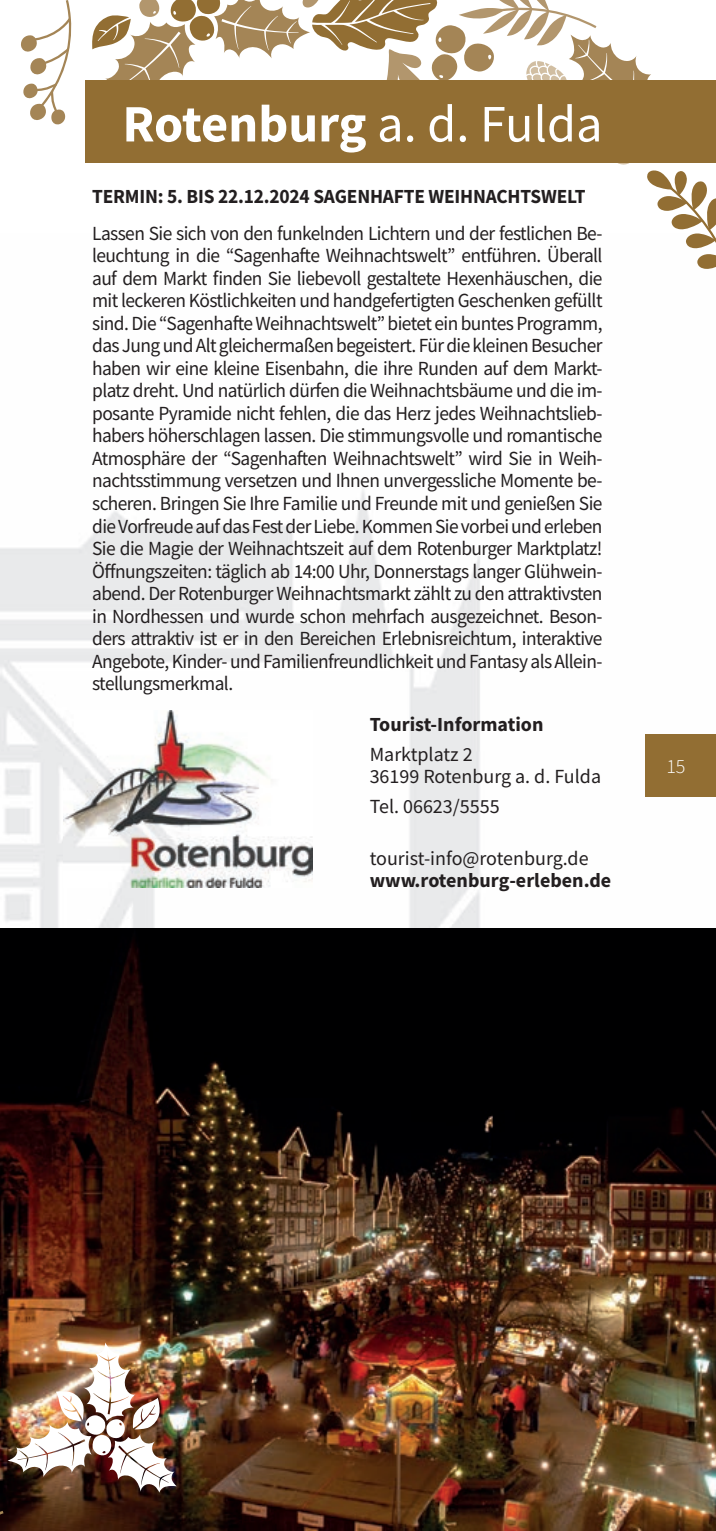
<style>
.page{position:relative;width:716px;height:1531px;background:#fff}
.page>*{position:absolute;margin:0;border:0;box-sizing:border-box;transform-origin:0 0}
.t1{font:700 52.5px "Source Sans Pro";letter-spacing:-.005em;color:#fff}
.t2{font:20px/22.5px "Source Sans Pro";letter-spacing:-.015em;color:#231f20}
.t3{font:700 20px "Source Sans Pro";letter-spacing:-.01em;color:#231f20}
.t4{font:300 20px "Source Sans Pro";color:#fff}
.s1{font-weight:400}
</style>
<div class="page">
<img style="left:98px;top:887px;width:171px;height:41px">
<img style="left:0;top:928px;width:716px;height:603px">
<img style="left:0;top:1342px;width:177px;height:189px">
<svg style="left:21px;top:0;width:51px;height:125px"></svg>
<svg style="left:92px;top:0;width:624px;height:269px"></svg>
<div style="left:645px;top:734px;width:71px;height:63px;background:#926e33"></div>
<img style="left:63px;top:710px;width:250px;height:177px">
<div style="left:85px;top:81px;width:631px;height:82px;background:#926e33"></div>
<h1 class="t1" style="left:122px;top:88px;width:482px">Rotenburg <span class="s1">a. d. Fulda</span></h1>
<p class="t3" style="left:92px;top:183px;width:495px">TERMIN: 5. BIS 22.12.2024 SAGENHAFTE WEIHNACHTSWELT</p>
<p class="t2" style="left:92px;top:222px;width:512px;text-align:justify">Lassen Sie sich von den funkelnden Lichtern und der festlichen Be&shy;leuchtung in die “Sagenhafte Weihnachtswelt” entführen. Überall auf dem Markt finden Sie liebevoll gestaltete Hexenhäuschen, die mit leckeren Köstlichkeiten und handgefertigten Geschenken gefüllt sind. Die “Sagenhafte Weihnachtswelt” bietet ein buntes Programm, das Jung und Alt gleichermaßen begeistert. Für die kleinen Besucher haben wir eine kleine Eisenbahn, die ihre Runden auf dem Markt&shy;platz dreht. Und natürlich dürfen die Weihnachtsbäume und die im&shy;posante Pyramide nicht fehlen, die das Herz jedes Weihnachtslieb&shy;habers höherschlagen lassen. Die stimmungsvolle und romantische Atmosphäre der “Sagenhaften Weihnachtswelt” wird Sie in Weih&shy;nachtsstimmung versetzen und Ihnen unvergessliche Momente be&shy;scheren. Bringen Sie Ihre Familie und Freunde mit und genießen Sie die Vorfreude auf das Fest der Liebe. Kommen Sie vorbei und erleben Sie die Magie der Weihnachtszeit auf dem Rotenburger Marktplatz!<br>Öffnungszeiten: täglich ab 14:00 Uhr, Donnerstags langer Glühwein&shy;abend. Der Rotenburger Weihnachtsmarkt zählt zu den attraktivsten in Nordhessen und wurde schon mehrfach ausgezeichnet. Beson&shy;ders attraktiv ist er in den Bereichen Erlebnisreichtum, interaktive Angebote, Kinder- und Familienfreundlichkeit und Fantasy als Allein&shy;stellungsmerkmal.</p>
<p class="t3" style="left:370px;top:711px;width:175px">Tourist-Information</p>
<p class="t2" style="left:370px;top:742px;width:233px">Marktplatz 2<br>36199 Rotenburg a. d. Fulda</p>
<p class="t2" style="left:370px;top:795px;width:131px">Tel. 06623/5555</p>
<p class="t2" style="left:370px;top:847px;width:220px">tourist-info@rotenburg.de</p>
<p class="t3" style="left:370px;top:867px;width:243px">www.rotenburg-erleben.de</p>
<p class="t4" style="left:666px;top:754px;width:21px">15</p>
</div>
